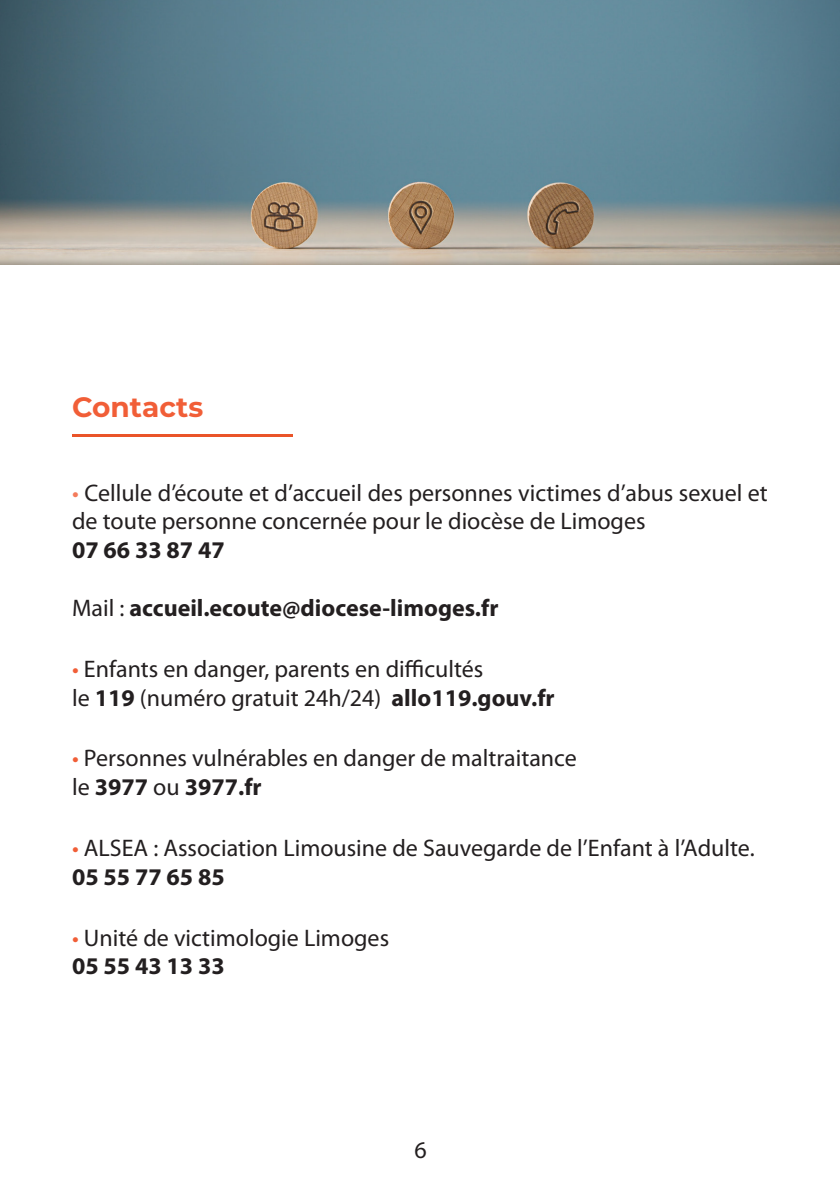
<style>
.page{position:relative;width:840px;height:1191px;background:#fff}
.page>*{position:absolute;margin:0;border:0;box-sizing:border-box;transform-origin:0 0}
.t1{font:700 28px "Montserrat";color:#f15e37}
.t2{font:24px/28.8px "Myriad Pro";color:#231f20}
.t3{font:700 24px "Myriad Pro";color:#231f20}
.s1{color:#f47b5b}
.s2{font-weight:400}
.s3{color:#f15e37}
.s4{font-weight:700}
</style>
<div class="page">
<hr style="left:72px;top:434px;width:221px;height:3px;background:#ea5429">
<img style="left:0;top:0;width:839px;height:264px">
<p class="t1" style="left:72px;top:387px;width:133px">Contacts</p>
<p class="t2" style="left:72px;top:478px;width:697px"><span class="s1">•</span> Cellule d’écoute et d’accueil des personnes victimes d’abus sexuel et de toute personne concernée pour le diocèse de Limoges</p>
<p class="t3" style="left:72px;top:534px;width:154px">07 66 33 87 47</p>
<p class="t3" style="left:72px;top:592px;width:427px"><span class="s2">Mail :</span> accueil.ecoute@diocese-limoges.fr</p>
<p class="t2" style="left:72px;top:654px;width:484px"><span class="s3">•</span> Enfants en danger, parents en difficultés<br>le <span class="s4">119</span> (numéro gratuit 24h/24) <span class="s4">allo119.gouv.fr</span></p>
<p class="t2" style="left:72px;top:743px;width:506px"><span class="s3">•</span> Personnes vulnérables en danger de maltraitance le <span class="s4">3977</span> ou <span class="s4">3977.fr</span></p>
<p class="t2" style="left:72px;top:833px;width:683px"><span class="s3">•</span> ALSEA : Association Limousine de Sauvegarde de l’Enfant à l’Adulte.<br><span class="s4">05 55 77 65 85</span></p>
<p class="t2" style="left:72px;top:922px;width:318px"><span class="s3">•</span> Unité de victimologie Limoges<br><span class="s4">05 55 43 13 33</span></p>
<p class="t2" style="left:414px;top:1135px;width:14px">6</p>
</div>
